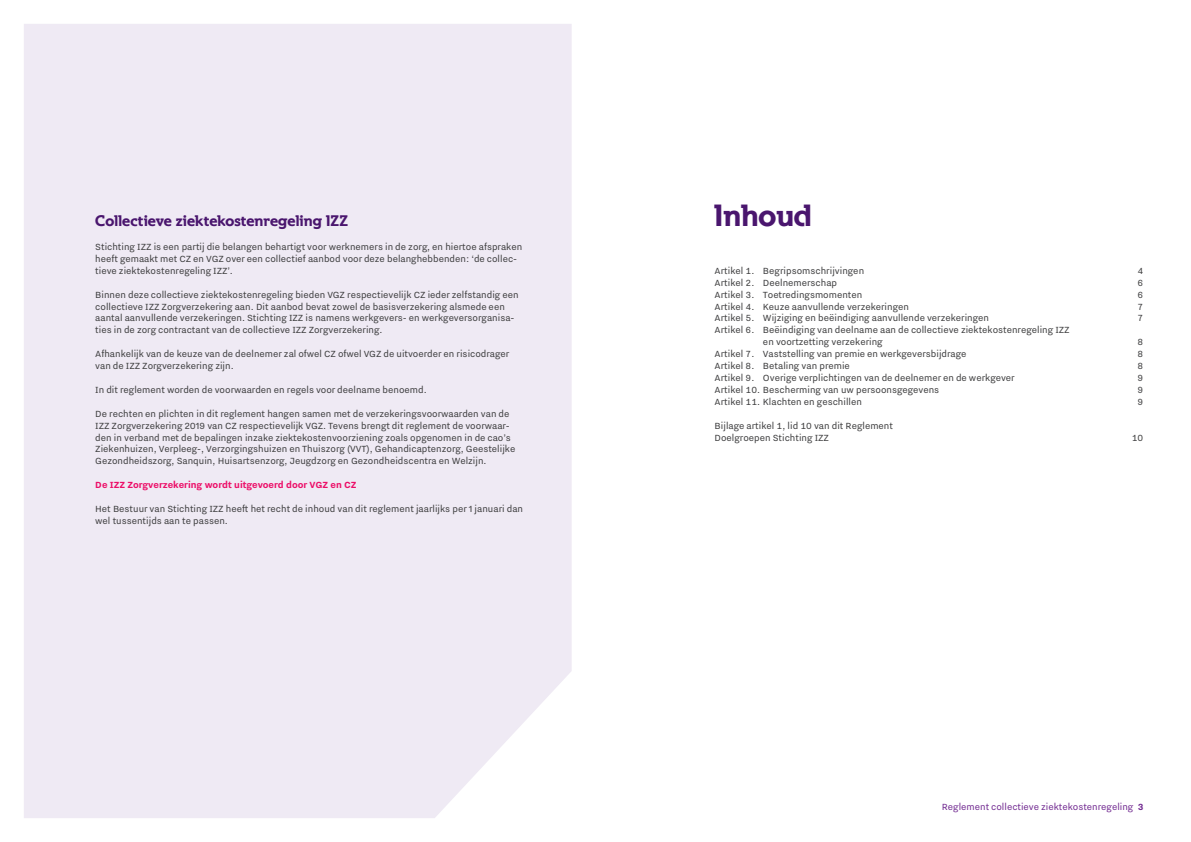
<style>
.page{position:relative;width:1191px;height:842px;background:#fff}
.page>*{position:absolute;margin:0;border:0;box-sizing:border-box;transform-origin:0 0}
.Broodtekst{font:700 32px "Spartacus";color:#4a166e}
.Paragraaf_16{font:700 16px "Spartacus";color:#4a166e}
.Broodtekst-2{font:11px/11.9px "Nitti Grotesk";color:#3e3e3f}
.Subparagraaf{font:700 11px "Nitti Grotesk";color:#ec0e68}
.t1{font:11px "Nitti Grotesk";color:#722b91}
.s1{font-weight:700}
</style>
<div class="page">
<div style="left:24px;top:24px;width:547px;height:794px;background:#efeaf4"></div>
<p class="Paragraaf_16" style="left:95px;top:212px;width:254px">Collectieve ziektekostenregeling IZZ</p>
<p class="Broodtekst-2" style="left:95px;top:241px;width:428px">Stichting IZZ is een partij die belangen behartigt voor werknemers in de zorg, en hiertoe afspraken heeft gemaakt met CZ en VGZ over een collectief aanbod voor deze belanghebbenden: ‘de collec&shy;tieve ziektekostenregeling IZZ’.</p>
<p class="Broodtekst-2" style="left:95px;top:288px;width:425px">Binnen deze collectieve ziektekostenregeling bieden VGZ respectievelijk CZ ieder zelfstandig een collectieve IZZ Zorgverzekering aan. Dit aanbod bevat zowel de basisverzekering alsmede een aantal aanvullende verzekeringen. Stichting IZZ is namens werkgevers- en werkgeversorganisa&shy;ties in de zorg contractant van de collectieve IZZ Zorgverzekering.</p>
<p class="Broodtekst-2" style="left:95px;top:348px;width:416px">Afhankelijk van de keuze van de deelnemer zal ofwel CZ ofwel VGZ de uitvoerder en risicodrager van de IZZ Zorgverzekering zijn.</p>
<p class="Broodtekst-2" style="left:95px;top:383px;width:333px">In dit reglement worden de voorwaarden en regels voor deelname benoemd.</p>
<p class="Broodtekst-2" style="left:95px;top:407px;width:421px">De rechten en plichten in dit reglement hangen samen met de verzekeringsvoorwaarden van de IZZ Zorgverzekering 2019 van CZ respectievelijk VGZ. Tevens brengt dit reglement de voorwaar&shy;den in verband met de bepalingen inzake ziektekostenvoorziening zoals opgenomen in de cao’s Ziekenhuizen, Verpleeg-, Verzorgingshuizen en Thuiszorg (VVT), Gehandicaptenzorg, Geestelijke Gezondheidszorg, Sanquin, Huisartsenzorg, Jeugdzorg en Gezondheidscentra en Welzijn.</p>
<p class="Subparagraaf" style="left:95px;top:479px;width:263px">De IZZ Zorgverzekering wordt uitgevoerd door VGZ en CZ</p>
<p class="Broodtekst-2" style="left:95px;top:502px;width:429px">Het Bestuur van Stichting IZZ heeft het recht de inhoud van dit reglement jaarlijks per 1 januari dan wel tussentijds aan te passen.</p>
<p class="Broodtekst" style="left:714px;top:198px;width:99px">Inhoud</p>
<p class="Broodtekst-2" style="left:714px;top:264px;width:151px">Artikel 1. Begripsomschrijvingen</p>
<p class="Broodtekst-2" style="left:1137px;top:264px;width:7px">4</p>
<p class="Broodtekst-2" style="left:714px;top:276px;width:124px">Artikel 2. Deelnemerschap</p>
<p class="Broodtekst-2" style="left:1137px;top:276px;width:7px">6</p>
<p class="Broodtekst-2" style="left:714px;top:288px;width:149px">Artikel 3. Toetredingsmomenten</p>
<p class="Broodtekst-2" style="left:1137px;top:288px;width:7px">6</p>
<p class="Broodtekst-2" style="left:714px;top:300px;width:196px">Artikel 4. Keuze aanvullende verzekeringen</p>
<p class="Broodtekst-2" style="left:1137px;top:300px;width:7px">7</p>
<p class="Broodtekst-2" style="left:714px;top:312px;width:276px">Artikel 5. Wijziging en beëindiging aanvullende verzekeringen</p>
<p class="Broodtekst-2" style="left:1137px;top:312px;width:7px">7</p>
<p class="Broodtekst-2" style="left:714px;top:324px;width:356px">Artikel 6. Beëindiging van deelname aan de collectieve ziektekostenregeling IZZ</p>
<p class="Broodtekst-2" style="left:763px;top:336px;width:121px">en voortzetting verzekering</p>
<p class="Broodtekst-2" style="left:1137px;top:336px;width:7px">8</p>
<p class="Broodtekst-2" style="left:714px;top:348px;width:253px">Artikel 7. Vaststelling van premie en werkgeversbijdrage</p>
<p class="Broodtekst-2" style="left:1137px;top:348px;width:7px">8</p>
<p class="Broodtekst-2" style="left:714px;top:360px;width:137px">Artikel 8. Betaling van premie</p>
<p class="Broodtekst-2" style="left:1137px;top:360px;width:7px">8</p>
<p class="Broodtekst-2" style="left:714px;top:372px;width:302px">Artikel 9. Overige verplichtingen van de deelnemer en de werkgever</p>
<p class="Broodtekst-2" style="left:1137px;top:372px;width:7px">9</p>
<p class="Broodtekst-2" style="left:714px;top:383px;width:226px">Artikel 10. Bescherming van uw persoonsgegevens</p>
<p class="Broodtekst-2" style="left:1137px;top:383px;width:7px">9</p>
<p class="Broodtekst-2" style="left:714px;top:395px;width:149px">Artikel 11. Klachten en geschillen</p>
<p class="Broodtekst-2" style="left:1137px;top:395px;width:7px">9</p>
<p class="Broodtekst-2" style="left:714px;top:419px;width:180px">Bijlage artikel 1, lid 10 van dit Reglement</p>
<p class="Broodtekst-2" style="left:714px;top:431px;width:116px">Doelgroepen Stichting IZZ</p>
<p class="Broodtekst-2" style="left:1131px;top:431px;width:13px">10</p>
<p class="t1" style="left:941px;top:800px;width:203px">Reglement collectieve ziektekostenregeling <span class="s1">3</span></p>
</div>
